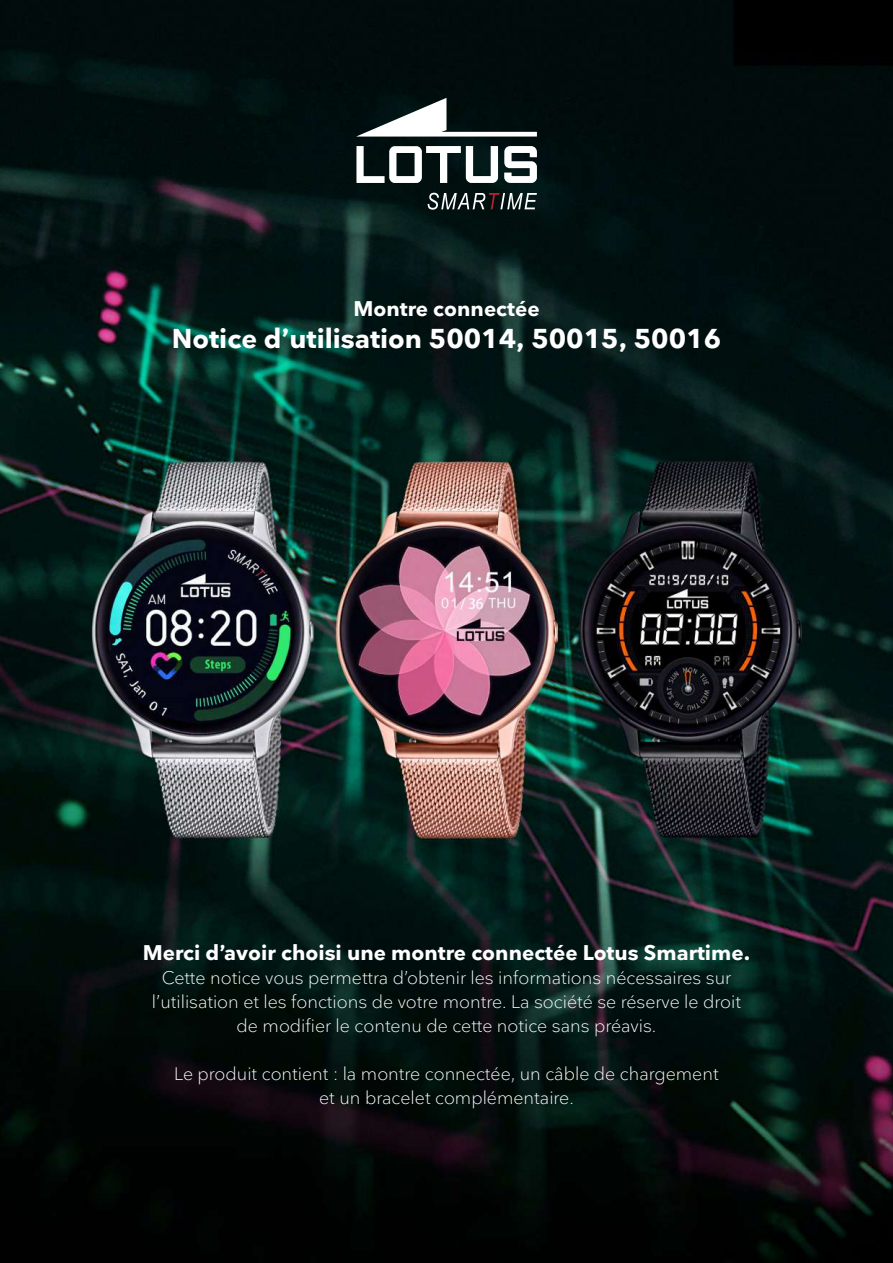
<style>
.page{position:relative;width:893px;height:1263px;background:#fff}
.page>*{position:absolute;margin:0;border:0;box-sizing:border-box;transform-origin:0 0}
.t1{font:700 27px "Nationale";color:#fff}
.t2{font:700 21px "Nationale";color:#fff}
.t3{font:300 18px/24px "Nationale";color:#fff;text-align:center}
</style>
<div class="page">
<img style="left:0;top:0;width:893px;height:1263px">
<svg style="left:428px;top:193px;width:109px;height:17px;background:#4c5454"></svg>
<svg style="left:356px;top:98px;width:181px;height:39px"></svg>
<svg style="left:356px;top:146px;width:142px;height:37px"></svg>
<svg style="left:504px;top:146px;width:33px;height:37px"></svg>
<p class="t2" style="left:353px;top:295px;width:188px">Montre connectée</p>
<h1 class="t1" style="left:172px;top:321px;width:551px">Notice d’utilisation 50014, 50015, 50016</h1>
<p class="t2" style="left:143px;top:939px;width:609px">Merci d’avoir choisi une montre connectée Lotus Smartime.</p>
<p class="t3" style="left:152px;top:965px;width:591px">Cette notice vous permettra d’obtenir les informations nécessaires sur l’utilisation et les fonctions de votre montre. La société se réserve le droit de modifier le contenu de cette notice sans préavis.</p>
<p class="t3" style="left:174px;top:1061px;width:546px">Le produit contient : la montre connectée, un câble de chargement et un bracelet complémentaire.</p>
</div>
